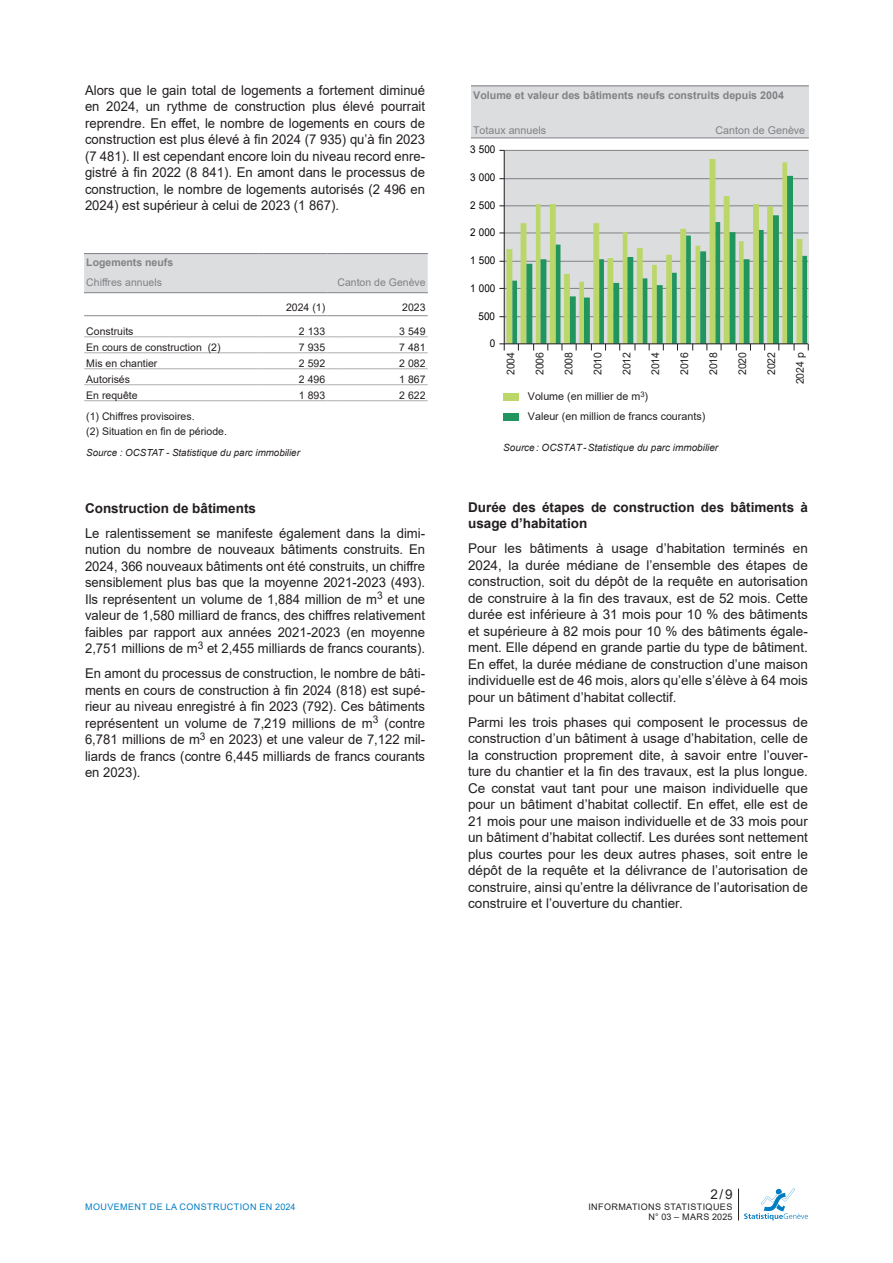
<style>
.page{position:relative;width:893px;height:1263px;background:#fff}
.page>*{position:absolute;margin:0;border:0;box-sizing:border-box;transform-origin:0 0}
.t1{font:13.5px/16.5px "Arial";color:#231f20;text-align:justify}
.t2{font:700 13.5px/16.5px "Arial";color:#231f20}
.t3{font:10.65px/20px "Arial";color:#231f20}
.t4{font:700 10.65px "Arial";color:#808285}
.t5{font:10.65px "Arial";color:#000001;scale:.92 1}
.t6{font:10.65px "Arial";color:#808285}
.t7{font:10.5px/14.9px "Arial";color:#231f20}
.t8{font:10.5px "Arial";color:#808285}
.t9{font:700 10.5px "Arial";color:#808285}
.t10{font:italic 9.9px "Arial";color:#231f20}
.t11{font:italic 9.75px "Arial";color:#231f20}
.t12{font:9px/10.5px "Arial";letter-spacing:.045em;color:#231f20;text-align:right}
.t13{font:9px "Arial";letter-spacing:.045em;color:#007ec5}
</style>
<div class="page">
<svg style="left:744px;top:1188px;width:64px;height:32px"></svg>
<hr style="left:738px;top:1188px;width:1px;height:32px;background:#231f20">
<hr style="left:84px;top:315px;width:174px;height:1px;background:#949598">
<hr style="left:258px;top:315px;width:69px;height:1px;background:#949598">
<svg style="left:327px;top:315px;width:13px;height:1px"></svg>
<hr style="left:340px;top:315px;width:88px;height:1px;background:#949598">
<hr style="left:84px;top:337px;width:174px;height:1px;background:#acaead">
<hr style="left:258px;top:337px;width:69px;height:1px;background:#acaead">
<svg style="left:327px;top:337px;width:13px;height:1px"></svg>
<hr style="left:340px;top:337px;width:88px;height:1px;background:#acaead">
<hr style="left:84px;top:353px;width:174px;height:1px;background:#acaead">
<hr style="left:258px;top:353px;width:69px;height:1px;background:#acaead">
<svg style="left:327px;top:353px;width:13px;height:1px"></svg>
<hr style="left:340px;top:353px;width:88px;height:1px;background:#acaead">
<hr style="left:84px;top:368px;width:174px;height:1px;background:#acaead">
<hr style="left:258px;top:368px;width:69px;height:1px;background:#acaead">
<svg style="left:327px;top:368px;width:13px;height:1px"></svg>
<hr style="left:340px;top:368px;width:88px;height:1px;background:#acaead">
<hr style="left:84px;top:384px;width:174px;height:1px;background:#acaead">
<hr style="left:258px;top:384px;width:69px;height:1px;background:#acaead">
<svg style="left:327px;top:384px;width:13px;height:1px"></svg>
<hr style="left:340px;top:384px;width:88px;height:1px;background:#acaead">
<hr style="left:84px;top:400px;width:174px;height:1px;background:#acaead">
<hr style="left:258px;top:400px;width:69px;height:1px;background:#acaead">
<svg style="left:327px;top:400px;width:13px;height:1px"></svg>
<hr style="left:340px;top:400px;width:88px;height:1px;background:#acaead">
<div style="left:84px;top:253px;width:344px;height:40px;background:#dcdddf"></div>
<hr style="left:340px;top:292px;width:88px;height:1px;background:#808285">
<div style="left:471px;top:86px;width:338px;height:52px;background:#dcdddf"></div>
<hr style="left:471px;top:138px;width:338px;height:1px;background:#808285">
<hr style="left:471px;top:86px;width:338px;height:1px;background:#808285">
<div style="left:503px;top:413px;width:16px;height:8px;background:#20955e"></div>
<div style="left:503px;top:393px;width:16px;height:8px;background:#bbd76a"></div>
<div style="left:504px;top:150px;width:304px;height:194px;background:#dcdddf"></div>
<hr style="left:504px;top:150px;width:304px;height:1px;background:#808285">
<hr style="left:504px;top:178px;width:304px;height:1px;background:#808285">
<hr style="left:504px;top:206px;width:304px;height:1px;background:#808285">
<hr style="left:504px;top:233px;width:304px;height:1px;background:#808285">
<hr style="left:504px;top:261px;width:304px;height:1px;background:#808285">
<hr style="left:504px;top:288px;width:304px;height:1px;background:#808285">
<hr style="left:504px;top:316px;width:304px;height:1px;background:#808285">
<hr style="left:504px;top:150px;width:1px;height:194px;background:#231f20">
<svg style="left:506px;top:159px;width:287px;height:185px"></svg>
<svg style="left:512px;top:176px;width:295px;height:168px"></svg>
<hr style="left:499px;top:344px;width:309px;height:1px;background:#231f20">
<p class="t1" style="left:85px;top:82px;width:342px">Alors que le gain total de logements a fortement diminué en 2024, un rythme de construction plus élevé pourrait reprendre. En effet, le nombre de logements en cours de construction est plus élevé à fin 2024 (7 935) qu’à fin 2023 (7 481). Il est cependant encore loin du niveau record enre&shy;gistré à fin 2022 (8 841). En amont dans le processus de construction, le nombre de logements autorisés (2 496 en 2024) est supérieur à celui de 2023 (1 867).</p>
<p class="t9" style="left:86px;top:255px;width:88px">Logements neufs</p>
<p class="t8" style="left:86px;top:275px;width:77px">Chiffres annuels</p>
<p class="t8" style="left:337px;top:275px;width:90px">Canton de Genève</p>
<p class="t7" style="left:286px;top:300px;width:41px">2024 (1)</p>
<p class="t7" style="left:402px;top:300px;width:25px">2023</p>
<p class="t7" style="left:86px;top:323px;width:49px">Construits</p>
<p class="t7" style="left:299px;top:323px;width:28px">2 133</p>
<p class="t7" style="left:399px;top:323px;width:28px">3 549</p>
<p class="t7" style="left:86px;top:339px;width:136px">En cours de construction (2)</p>
<p class="t7" style="left:299px;top:339px;width:28px">7 935</p>
<p class="t7" style="left:399px;top:339px;width:28px">7 481</p>
<p class="t7" style="left:86px;top:355px;width:73px">Mis en chantier</p>
<p class="t7" style="left:299px;top:355px;width:28px">2 592</p>
<p class="t7" style="left:399px;top:355px;width:28px">2 082</p>
<p class="t7" style="left:86px;top:371px;width:45px">Autorisés</p>
<p class="t7" style="left:299px;top:371px;width:28px">2 496</p>
<p class="t7" style="left:399px;top:371px;width:28px">1 867</p>
<p class="t7" style="left:86px;top:387px;width:53px">En requête</p>
<p class="t7" style="left:299px;top:387px;width:28px">1 893</p>
<p class="t7" style="left:399px;top:387px;width:28px">2 622</p>
<p class="t7" style="left:86px;top:409px;width:142px">(1) Chiffres provisoires.<br>(2) Situation en fin de période.</p>
<p class="t11" style="left:86px;top:446px;width:215px">Source : OCSTAT - Statistique du parc immobilier</p>
<p class="t2" style="left:85px;top:500px;width:173px">Construction de bâtiments</p>
<p class="t1" style="left:85px;top:525px;width:342px">Le ralentissement se manifeste également dans la dimi&shy;nution du nombre de nouveaux bâtiments construits. En 2024, 366 nouveaux bâtiments ont été construits, un chiffre sensiblement plus bas que la moyenne 2021-2023 (493).<br>Ils représentent un volume de 1,884 million de m<sup>3</sup> et une valeur de 1,580 milliard de francs, des chiffres relativement faibles par rapport aux années 2021-2023 (en moyenne 2,751 millions de m<sup>3</sup> et 2,455 milliards de francs courants).</p>
<p class="t1" style="left:85px;top:665px;width:342px">En amont du processus de construction, le nombre de bâti&shy;ments en cours de construction à fin 2024 (818) est supé&shy;rieur au niveau enregistré à fin 2023 (792). Ces bâtiments représentent un volume de 7,219 millions de m<sup>3</sup> (contre 6,781 millions de m<sup>3</sup> en 2023) et une valeur de 7,122 mil&shy;liards de francs (contre 6,445 milliards de francs courants en 2023).</p>
<p class="t4" style="left:473px;top:88px;width:312px">Volume et valeur des bâtiments neufs construits depuis 2004</p>
<p class="t6" style="left:473px;top:123px;width:75px">Totaux annuels</p>
<p class="t6" style="left:715px;top:123px;width:91px">Canton de Genève</p>
<p class="t5" style="left:470px;top:142px;width:29px">3 500</p>
<p class="t5" style="left:470px;top:170px;width:29px">3 000</p>
<p class="t5" style="left:470px;top:198px;width:29px">2 500</p>
<p class="t5" style="left:470px;top:225px;width:29px">2 000</p>
<p class="t5" style="left:470px;top:253px;width:29px">1 500</p>
<p class="t5" style="left:470px;top:281px;width:29px">1 000</p>
<p class="t5" style="left:479px;top:308px;width:19px">500</p>
<p class="t5" style="left:490px;top:336px;width:7px">0</p>
<p class="t3" style="left:501px;top:375px;width:25px;rotate:-90deg">2004</p>
<p class="t3" style="left:530px;top:375px;width:25px;rotate:-90deg">2006</p>
<p class="t3" style="left:559px;top:375px;width:25px;rotate:-90deg">2008</p>
<p class="t3" style="left:588px;top:375px;width:25px;rotate:-90deg">2010</p>
<p class="t3" style="left:617px;top:375px;width:25px;rotate:-90deg">2012</p>
<p class="t3" style="left:645px;top:375px;width:25px;rotate:-90deg">2014</p>
<p class="t3" style="left:674px;top:375px;width:25px;rotate:-90deg">2016</p>
<p class="t3" style="left:703px;top:375px;width:25px;rotate:-90deg">2018</p>
<p class="t3" style="left:732px;top:375px;width:25px;rotate:-90deg">2020</p>
<p class="t3" style="left:761px;top:375px;width:25px;rotate:-90deg">2022</p>
<p class="t3" style="left:790px;top:384px;width:34px;rotate:-90deg">2024 p</p>
<p class="t3" style="left:528px;top:386px;width:179px">Volume (en millier de m<sup>3</sup>)<br>Valeur (en million de francs courants)</p>
<p class="t10" style="left:503px;top:441px;width:216px">Source: OCSTAT-Statistique du parc immobilier</p>
<p class="t2" style="left:468px;top:499px;width:341px">Durée des étapes de construction des bâtiments à usage d’habitation</p>
<p class="t1" style="left:468px;top:540px;width:341px">Pour les bâtiments à usage d’habitation terminés en 2024, la durée médiane de l’ensemble des étapes de construction, soit du dépôt de la requête en autorisation de construire à la fin des travaux, est de 52 mois. Cette durée est inférieure à 31 mois pour 10 % des bâtiments et supérieure à 82 mois pour 10 % des bâtiments égale&shy;ment. Elle dépend en grande partie du type de bâtiment.<br>En effet, la durée médiane de construction d’une maison individuelle est de 46 mois, alors qu’elle s’élève à 64 mois pour un bâtiment d’habitat collectif.</p>
<p class="t1" style="left:468px;top:713px;width:341px">Parmi les trois phases qui composent le processus de construction d’un bâtiment à usage d’habitation, celle de la construction proprement dite, à savoir entre l’ouver&shy;ture du chantier et la fin des travaux, est la plus longue.<br>Ce constat vaut tant pour une maison individuelle que pour un bâtiment d’habitat collectif. En effet, elle est de 21 mois pour une maison individuelle et de 33 mois pour un bâtiment d’habitat collectif. Les durées sont nettement plus courtes pour les deux autres phases, soit entre le dépôt de la requête et la délivrance de l’autorisation de construire, ainsi qu’entre la délivrance de l’autorisation de construire et l’ouverture du chantier.</p>
<p class="t13" style="left:85px;top:1200px;width:212px">MOUVEMENT DE LA CONSTRUCTION EN 2024</p>
<p class="t1" style="left:710px;top:1186px;width:24px">2/9</p>
<p class="t12" style="left:588px;top:1201px;width:146px">INFORMATIONS STATISTIQUES<br>N° 03 – MARS 2025</p>
</div>
